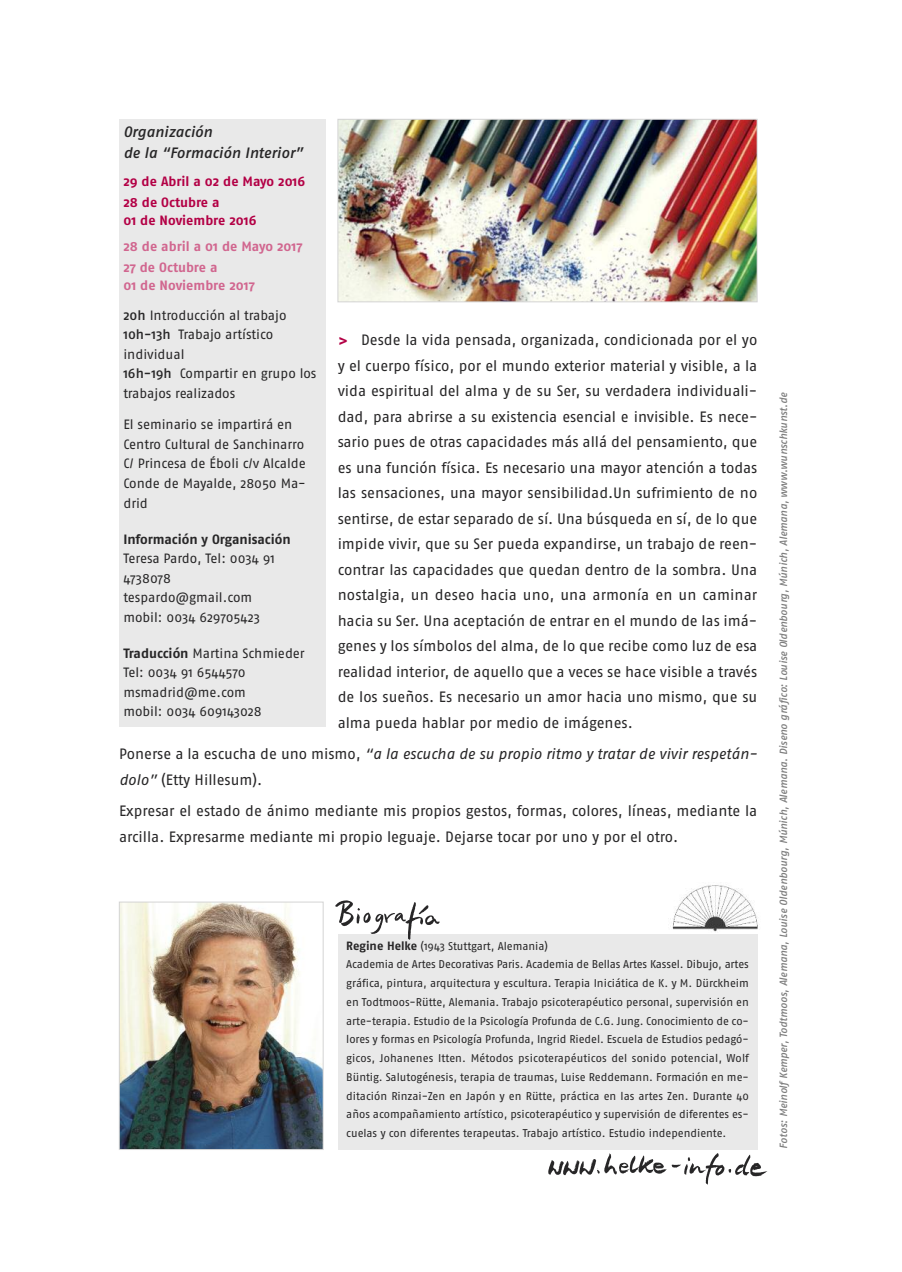
<style>
.page{position:relative;width:902px;height:1272px;background:#fff}
.page>*{position:absolute;margin:0;border:0;box-sizing:border-box;transform-origin:0 0}
.t1{font:15px/25.5px "Fago No";color:#272627;text-align:justify}
.t2{font:italic 15px/25.5px "Fago No";letter-spacing:-.005em;color:#272627}
.t3{font:italic 15px/21px "Fago No Med";color:#272627}
.t4{font:700 15px "Fago No";color:#b30045}
.t5{font:13.5px/19.5px "Fago No";letter-spacing:-.005em;color:#272627}
.t6{font:700 13.5px/21px "Fago No";color:#b30045}
.t7{font:700 13.5px/21px "Fago No";color:#d1668f}
.t8{font:700 13.5px "Fago No";color:#272627}
.t9{font:11.25px/18.8px "Fago No";color:#272627}
.t10{font:italic 10.5px "Fago No Med";color:#7d7d7d}
.s1{font-family:"Fago No Med"}
.s2{font-weight:700}
.s3{font-style:normal}
.s4{font-weight:700;font-size:12px}
</style>
<div class="page">
<div style="left:338px;top:934px;width:419px;height:215px;background:#e9e9e9"></div>
<img style="left:121px;top:903px;width:200px;height:244px">
<div style="left:119px;top:901px;width:204px;height:248px;border:1px solid #d4d4d4"></div>
<img style="left:670px;top:885px;width:88px;height:47px">
<img style="left:544px;top:1149px;width:223px;height:36px">
<img style="left:335px;top:900px;width:105px;height:40px">
<div style="left:119px;top:119px;width:207px;height:607px;background:#e9e9e9"></div>
<img style="left:340px;top:121px;width:415px;height:179px">
<div style="left:338px;top:119px;width:419px;height:183px;border:1px solid #d4d4d4"></div>
<p class="t3" style="left:123px;top:122px;width:181px">Organización<br>de la “Formación Interior”</p>
<p class="t6" style="left:123px;top:172px;width:183px">29 de Abril a 02 de Mayo 2016<br>28 de Octubre a</p>
<p class="t6" style="left:123px;top:211px;width:135px">01 de Noviembre 2016</p>
<p class="t7" style="left:123px;top:237px;width:180px">28 de abril a 01 de Mayo 2017<br>27 de Octubre a</p>
<p class="t7" style="left:123px;top:276px;width:133px">01 de Noviembre 2017</p>
<p class="t5" style="left:123px;top:307px;width:195px"><span class="s1">20h</span> Introducción al trabajo<br><span class="s1">10h-13h</span> Trabajo artístico individual<br><span class="s1">16h-19h</span> Compartir en grupo los trabajos realizados</p>
<p class="t5" style="left:123px;top:416px;width:184px">El seminario se impartirá en<br>Centro Cultural de Sanchinarro<br>C/ Princesa de Éboli c/v Alcalde<br>Conde de Mayalde, 28050 Ma&shy;drid</p>
<p class="t8" style="left:123px;top:534px;width:169px">Información y Organisación</p>
<p class="t5" style="left:123px;top:550px;width:153px">Teresa Pardo, Tel: 0034 91<br>4738078 tespardo@gmail.com mobil: 0034 629705423</p>
<p class="t5" style="left:123px;top:644px;width:183px"><span class="s2">Traducción</span> Martina Schmieder<br>Tel: 0034 91 6544570 msmadrid@me.com<br>mobil: 0034 609143028</p>
<p class="t1" style="left:337px;top:328px;width:421px;text-indent:23px">Desde la vida pensada, organizada, condicionada por el yo y el cuerpo físico, por el mundo exterior material y visible, a la vida espiritual del alma y de su Ser, su verdadera individuali&shy;dad, para abrirse a su existencia esencial e invisible. Es nece&shy;sario pues de otras capacidades más allá del pensamiento, que es una función física. Es necesario una mayor atención a todas las sensaciones, una mayor sensibilidad.Un sufrimiento de no sentirse, de estar separado de sí. Una búsqueda en sí, de lo que impide vivir, que su Ser pueda expandirse, un trabajo de reen&shy;contrar las capacidades que quedan dentro de la sombra. Una nostalgia, un deseo hacia uno, una armonía en un caminar hacia su Ser. Una aceptación de entrar en el mundo de las imá&shy;genes y los símbolos del alma, de lo que recibe como luz de esa realidad interior, de aquello que a veces se hace visible a través de los sueños. Es necesario un amor hacia uno mismo, que su alma pueda hablar por medio de imágenes.</p>
<p class="t2" style="left:119px;top:742px;width:639px"><span class="s3">Ponerse a la escucha de uno mismo,</span> “a la escucha de su propio ritmo y tratar de vivir respetán&shy;dolo” <span class="s3">(Etty Hillesum).</span></p>
<p class="t1" style="left:119px;top:799px;width:639px">Expresar el estado de ánimo mediante mis propios gestos, formas, colores, líneas, mediante la arcilla. Expresarme mediante mi propio leguaje. Dejarse tocar por uno y por el otro.</p>
<p class="t4" style="left:338px;top:335px;width:11px">&gt;</p>
<p class="t9" style="left:346px;top:937px;width:404px"><span class="s4">Regine Helke</span> (1943 Stuttgart, Alemania)<br>Academia de Artes Decorativas Paris. Academia de Bellas Artes Kassel. Dibujo, artes gráfica, pintura, arquitectura y escultura. Terapia Iniciática de K. y M. Dürckheim en Todtmoos-Rütte, Alemania. Trabajo psicoterapéutico personal, supervisión en arte-terapia. Estudio de la Psicología Profunda de C.G. Jung. Conocimiento de co&shy;lores y formas en Psicología Profunda, Ingrid Riedel. Escuela de Estudios pedagó&shy;gicos, Johanenes Itten. Métodos psicoterapéuticos del sonido potencial, Wolf Büntig. Salutogénesis, terapia de traumas, Luise Reddemann. Formación en me&shy;ditación Rinzai-Zen en Japón y en Rütte, práctica en las artes Zen. Durante 40 años acompañamiento artístico, psicoterapéutico y supervisión de diferentes es&shy;cuelas y con diferentes terapeutas. Trabajo artístico. Estudio independiente.</p>
<p class="t10" style="left:779px;top:1148px;width:757px;rotate:-90deg">Fotos: Meinolf Kemper, Todtmoos, Alemana, Louise Oldenbourg, Múnich, Alemana. Diseno gráfico: Louise Oldenbourg, Múnich, Alemana, www.wunschkunst.de</p>
</div>
